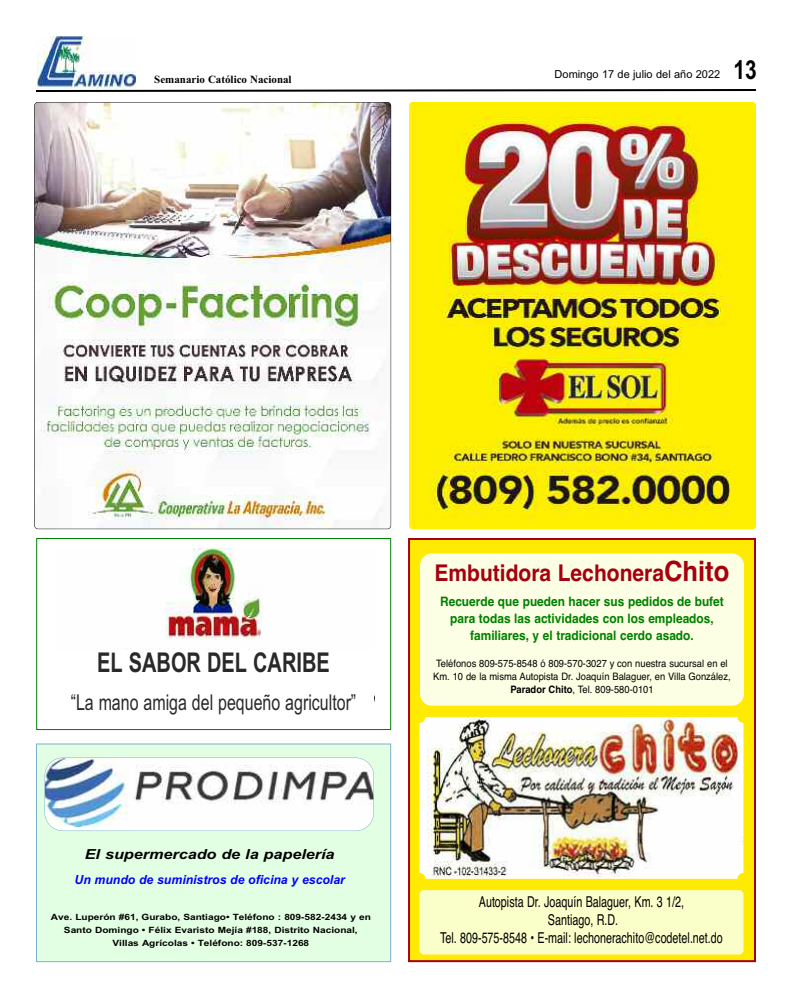
<style>
.page{position:relative;width:792px;height:1008px;background:#fff}
.page>*{position:absolute;margin:0;border:0;box-sizing:border-box;transform-origin:0 0}
.t1{font:700 27.3px "Arial";color:#292929;scale:.73 1}
.t2{font:700 26.2px "Arial";color:#000;scale:.8 1}
.t3{font:700 23px "Helvetica";color:#a50010;scale:.91 1}
.t4{font:21.8px "Arial";color:#292929;scale:.73 1}
.t5{font:15px/18px "Helvetica";color:#000;text-align:center;scale:.72 1}
.t6{font:italic 700 13.8px "Arial";color:#000;scale:1.17 1}
.t7{font:700 13px/17px "Helvetica";color:#008000;text-align:center;scale:.91 1}
.t8{font:italic 700 12.6px "Arial";color:#00f}
.t9{font:11px "Arial";color:#000}
.t10{font:700 11px "Times New Roman";color:#000}
.t11{font:10.3px/13.3px "Helvetica";color:#000;text-align:center;scale:.91 1}
.t12{font:700 8.7px/13px "Arial";color:#000;text-align:center;scale:1.17 1}
.s1{font-size:28px}
.s2{font-weight:700}
</style>
<div class="page">
<svg style="left:36px;top:88px;width:720px;height:4px"></svg>
<img style="left:37px;top:36px;width:98px;height:52px">
<div style="left:410px;top:540px;width:344px;height:420px;background:#ffea03"></div>
<div style="left:408px;top:538px;width:348px;height:424px;border:2px solid #a50010"></div>
<img style="left:420px;top:717px;width:324px;height:162px">
<div style="left:420px;top:890px;width:324px;height:65px;background:#faffc9"></div>
<div style="left:420px;top:553px;width:324px;height:153px;background:#fcffe3;border-radius:12px"></div>
<img style="left:34px;top:102px;width:357px;height:427px;border-radius:4px">
<div style="left:34px;top:102px;width:357px;height:427px;border:1px solid #000;border-radius:4px"></div>
<img style="left:145px;top:549px;width:117px;height:101px">
<div style="left:36px;top:538px;width:355px;height:192px;border:1px solid #008000"></div>
<div style="left:37px;top:745px;width:353px;height:216px;background:#e3ffe3"></div>
<div style="left:36px;top:744px;width:355px;height:218px;border:1px solid #7caece"></div>
<div style="left:45px;top:758px;width:329px;height:73px;background:#fff;border-radius:18px"></div>
<img style="left:45px;top:758px;width:329px;height:68px">
<div style="left:45px;top:758px;width:329px;height:73px;border:1px solid #7caece;border-radius:18px"></div>
<img style="left:409px;top:102px;width:347px;height:427px">
<p class="t10" style="left:154px;top:72px;width:139px">Semanario Católico Nacional</p>
<p class="t9" style="left:555px;top:68px;width:167px">Domingo 17 de julio del año 2022</p>
<h2 class="t2" style="left:734px;top:55px;width:31px">13</h2>
<h1 class="t1" style="left:97px;top:646px;width:320px">EL SABOR DEL CARIBE</h1>
<h3 class="t4" style="left:71px;top:690px;width:393px">“La mano amiga del pequeño agricultor”</h3>
<h3 class="t6" style="left:85px;top:846px;width:215px">El supermercado de la papelería</h3>
<h3 class="t8" style="left:75px;top:872px;width:272px">Un mundo de suministros de oficina y escolar</h3>
<p class="t12" style="left:51px;top:911px;width:275px">Ave. Luperón #61, Gurabo, Santiago• Teléfono : 809-582-2434 y en<br>Santo Domingo • Félix Evaristo Mejía #188, Distrito Nacional,<br>Villas Agrícolas • Teléfono: 809-537-1268</p>
<h3 class="t3" style="left:435px;top:559px;width:326px">Embutidora Lechonera<span class="s1">Chito</span></h3>
<h3 class="t7" style="left:440px;top:593px;width:313px">Recuerde que pueden hacer sus pedidos de bufet para todas las actividades con los empleados, familiares, y el tradicional cerdo asado.</h3>
<p class="t11" style="left:433px;top:656px;width:328px">Teléfonos 809-575-8548 ó 809-570-3027 y con nuestra sucursal en el<br>Km. 10 de la misma Autopista Dr. Joaquín Balaguer, en Villa González,<br><span class="s2">Parador Chito</span>, Tel. 809-580-0101</p>
<h3 class="t5" style="left:440px;top:893px;width:394px">Autopista Dr. Joaquín Balaguer, Km. 3 1/2,<br>Santiago, R.D.<br>Tel. 809-575-8548 • E-mail: lechonerachito@codetel.net.do</h3>
</div>
